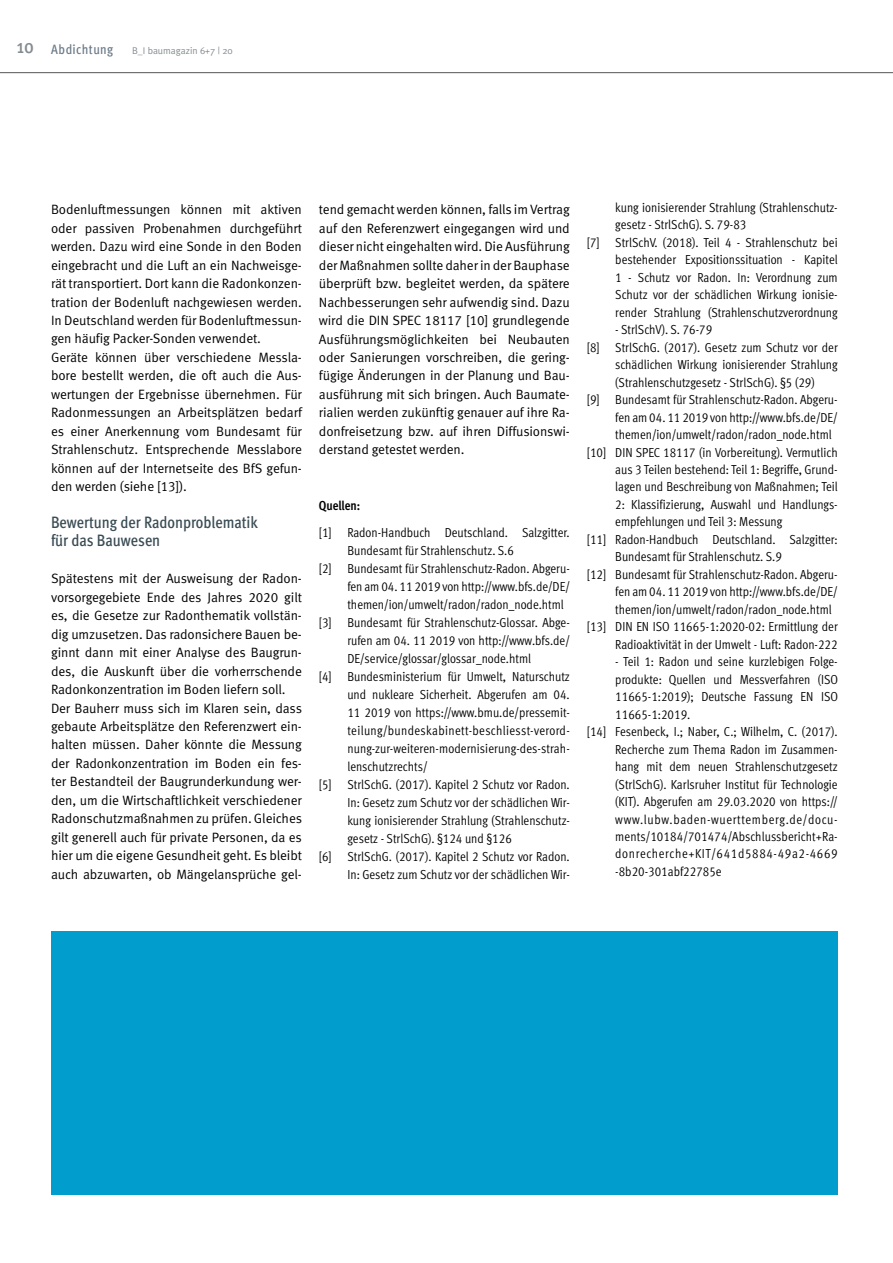
<style>
.page{position:relative;width:893px;height:1263px;background:#fff}
.page>*{position:absolute;margin:0;border:0;box-sizing:border-box;transform-origin:0 0}
.t1{font:500 condensed 16.5px/18.5px "Meta OT";letter-spacing:-.005em;color:#3a4c54}
.t2{font:13.5px/18.5px "Meta OT";letter-spacing:-.01em;color:#000}
.t3{font:500 condensed 13.5px "Meta OT";letter-spacing:.03em;color:#6c7b89}
.t4{font:13.05px "Meta OT Cond Norm";color:#000}
.t5{font:13.05px "Meta OT Cond Norm";letter-spacing:.05em;color:#000}
.t6{font:13.05px "Meta OT Cond Norm";letter-spacing:.025em;color:#000}
.t7{font:700 condensed 13.05px "Meta OT";letter-spacing:-.005em;color:#000}
.t8{font:9.75px "Meta Plus Normal";color:#848c91}
.s1{font-size:19.5px;color:#848c91}
</style>
<div class="page">
<hr style="left:0;top:72px;width:893px;height:1px;background:#565656">
<div style="left:51px;top:931px;width:787px;height:264px;background:#009dcd"></div>
<p class="t3" style="left:17px;top:41px;width:98px"><span class="s1">10</span> Abdichtung</p>
<p class="t8" style="left:132px;top:45px;width:102px">B_I baumagazin 6+7 | 20</p>
<p class="t2" style="left:51px;top:201px;width:253px">Bodenluftmessungen können mit aktiven oder passiven Probenahmen durchgeführt werden. Dazu wird eine Sonde in den Boden eingebracht und die Luft an ein Nachweisge&shy;rät transportiert. Dort kann die Radonkonzen&shy;tration der Bodenluft nachgewiesen werden.<br>In Deutschland werden für Bodenluftmessun&shy;gen häufig Packer-Sonden verwendet.<br>Geräte können über verschiedene Messla&shy;bore bestellt werden, die oft auch die Aus&shy;wertungen der Ergebnisse übernehmen. Für Radonmessungen an Arbeitsplätzen bedarf es einer Anerkennung vom Bundesamt für Strahlenschutz. Entsprechende Messlabore können auf der Internetseite des BfS gefun&shy;den werden (siehe [13]).</p>
<p class="t1" style="left:51px;top:512px;width:209px">Bewertung der Radonproblematik für das Bauwesen</p>
<p class="t2" style="left:51px;top:570px;width:253px">Spätestens mit der Ausweisung der Radon&shy;vorsorgegebiete Ende des Jahres 2020 gilt es, die Gesetze zur Radonthematik vollstän&shy;dig umzusetzen. Das radonsichere Bauen be&shy;ginnt dann mit einer Analyse des Baugrun&shy;des, die Auskunft über die vorherrschende Radonkonzentration im Boden liefern soll.<br>Der Bauherr muss sich im Klaren sein, dass gebaute Arbeitsplätze den Referenzwert ein&shy;halten müssen. Daher könnte die Messung der Radonkonzentration im Boden ein fes&shy;ter Bestandteil der Baugrunderkundung wer&shy;den, um die Wirtschaftlichkeit verschiedener Radonschutzmaßnahmen zu prüfen. Gleiches gilt generell auch für private Personen, da es hier um die eigene Gesundheit geht. Es bleibt auch abzuwarten, ob Mängelansprüche gel-</p>
<p class="t2" style="left:319px;top:201px;width:252px;text-align:justify">tend gemacht werden können, falls im Vertrag auf den Referenzwert eingegangen wird und dieser nicht eingehalten wird. Die Ausführung der Maßnahmen sollte daher in der Bauphase überprüft bzw. begleitet werden, da spätere Nachbesserungen sehr aufwendig sind. Dazu wird die DIN SPEC 18117 [10] grundlegende Ausführungsmöglichkeiten bei Neubauten oder Sanierungen vorschreiben, die gering&shy;fügige Änderungen in der Planung und Bau&shy;ausführung mit sich bringen. Auch Baumate&shy;rialien werden zukünftig genauer auf ihre Ra&shy;donfreisetzung bzw. auf ihren Diffusionswi&shy;derstand getestet werden.</p>
<p class="t7" style="left:319px;top:497px;width:43px">Quellen:</p>
<p class="t4" style="left:319px;top:524px;width:252px">[1] Radon-Handbuch Deutschland. Salzgitter.</p>
<p class="t4" style="left:347px;top:542px;width:168px">Bundesamt für Strahlenschutz. S.6</p>
<p class="t4" style="left:319px;top:560px;width:252px">[2] Bundesamt für Strahlenschutz-Radon. Abgeru-</p>
<p class="t4" style="left:347px;top:578px;width:224px">fen am 04. 11 2019 von http://www.bfs.de/DE/</p>
<p class="t4" style="left:347px;top:596px;width:218px">themen/ion/umwelt/radon/radon_node.html</p>
<p class="t4" style="left:319px;top:614px;width:252px">[3] Bundesamt für Strahlenschutz-Glossar. Abge-</p>
<p class="t4" style="left:347px;top:632px;width:224px">rufen am 04. 11 2019 von http://www.bfs.de/</p>
<p class="t4" style="left:347px;top:650px;width:185px">DE/service/glossar/glossar_node.html</p>
<p class="t4" style="left:319px;top:668px;width:253px">[4] Bundesministerium für Umwelt, Naturschutz</p>
<p class="t4" style="left:347px;top:686px;width:224px">und nukleare Sicherheit. Abgerufen am 04.</p>
<p class="t4" style="left:347px;top:704px;width:224px">11 2019 von https://www.bmu.de/pressemit-</p>
<p class="t6" style="left:347px;top:722px;width:224px">teilung/bundeskabinett-beschliesst-verord-</p>
<p class="t4" style="left:347px;top:740px;width:224px">nung-zur-weiteren-modernisierung-des-strah-</p>
<p class="t4" style="left:347px;top:758px;width:82px">lenschutzrechts/</p>
<p class="t4" style="left:319px;top:776px;width:252px">[5] StrlSchG. (2017). Kapitel 2 Schutz vor Radon.</p>
<p class="t4" style="left:347px;top:794px;width:224px">In: Gesetz zum Schutz vor der schädlichen Wir-</p>
<p class="t4" style="left:347px;top:812px;width:224px">kung ionisierender Strahlung (Strahlenschutz-</p>
<p class="t4" style="left:347px;top:830px;width:166px">gesetz - StrlSchG). §124 und §126</p>
<p class="t4" style="left:319px;top:848px;width:252px">[6] StrlSchG. (2017). Kapitel 2 Schutz vor Radon.</p>
<p class="t4" style="left:347px;top:866px;width:224px">In: Gesetz zum Schutz vor der schädlichen Wir-</p>
<p class="t4" style="left:615px;top:199px;width:224px">kung ionisierender Strahlung (Strahlenschutz-</p>
<p class="t4" style="left:615px;top:217px;width:133px">gesetz - StrlSchG). S. 79-83</p>
<p class="t4" style="left:587px;top:234px;width:252px">[7] StrlSchV. (2018). Teil 4 - Strahlenschutz bei</p>
<p class="t4" style="left:615px;top:252px;width:224px">bestehender Expositionssituation - Kapitel</p>
<p class="t4" style="left:615px;top:269px;width:224px">1 - Schutz vor Radon. In: Verordnung zum</p>
<p class="t4" style="left:615px;top:287px;width:224px">Schutz vor der schädlichen Wirkung ionisie-</p>
<p class="t4" style="left:615px;top:304px;width:224px">render Strahlung (Strahlenschutzverordnung</p>
<p class="t4" style="left:615px;top:321px;width:98px">- StrlSchV). S. 76-79</p>
<p class="t4" style="left:587px;top:339px;width:253px">[8] StrlSchG. (2017). Gesetz zum Schutz vor der</p>
<p class="t4" style="left:615px;top:356px;width:224px">schädlichen Wirkung ionisierender Strahlung</p>
<p class="t4" style="left:615px;top:374px;width:201px">(Strahlenschutzgesetz - StrlSchG). §5 (29)</p>
<p class="t4" style="left:587px;top:391px;width:252px">[9] Bundesamt für Strahlenschutz-Radon. Abgeru-</p>
<p class="t4" style="left:615px;top:409px;width:224px">fen am 04. 11 2019 von http://www.bfs.de/DE/</p>
<p class="t4" style="left:615px;top:426px;width:218px">themen/ion/umwelt/radon/radon_node.html</p>
<p class="t4" style="left:587px;top:444px;width:252px">[10] DIN SPEC 18117 (in Vorbereitung). Vermutlich</p>
<p class="t4" style="left:615px;top:461px;width:224px">aus 3 Teilen bestehend: Teil 1: Begriffe, Grund-</p>
<p class="t4" style="left:615px;top:479px;width:224px">lagen und Beschreibung von Maßnahmen; Teil</p>
<p class="t4" style="left:615px;top:496px;width:224px">2: Klassifizierung, Auswahl und Handlungs-</p>
<p class="t4" style="left:615px;top:514px;width:169px">empfehlungen und Teil 3: Messung</p>
<p class="t4" style="left:587px;top:531px;width:252px">[11] Radon-Handbuch Deutschland. Salzgitter:</p>
<p class="t4" style="left:615px;top:549px;width:168px">Bundesamt für Strahlenschutz. S.9</p>
<p class="t4" style="left:587px;top:566px;width:252px">[12] Bundesamt für Strahlenschutz-Radon. Abgeru-</p>
<p class="t4" style="left:615px;top:584px;width:224px">fen am 04. 11 2019 von http://www.bfs.de/DE/</p>
<p class="t4" style="left:615px;top:601px;width:218px">themen/ion/umwelt/radon/radon_node.html</p>
<p class="t4" style="left:587px;top:619px;width:253px">[13] DIN EN ISO 11665-1:2020-02: Ermittlung der</p>
<p class="t4" style="left:615px;top:636px;width:224px">Radioaktivität in der Umwelt - Luft: Radon-222</p>
<p class="t4" style="left:615px;top:653px;width:224px">- Teil 1: Radon und seine kurzlebigen Folge-</p>
<p class="t4" style="left:615px;top:671px;width:224px">produkte: Quellen und Messverfahren (ISO</p>
<p class="t4" style="left:615px;top:688px;width:224px">11665-1:2019); Deutsche Fassung EN ISO</p>
<p class="t4" style="left:615px;top:706px;width:77px">11665-1:2019.</p>
<p class="t4" style="left:587px;top:723px;width:252px">[14] Fesenbeck, I.; Naber, C.; Wilhelm, C. (2017).</p>
<p class="t4" style="left:615px;top:741px;width:224px">Recherche zum Thema Radon im Zusammen-</p>
<p class="t4" style="left:615px;top:758px;width:224px">hang mit dem neuen Strahlenschutzgesetz</p>
<p class="t4" style="left:615px;top:776px;width:224px">(StrlSchG). Karlsruher Institut für Technologie</p>
<p class="t4" style="left:615px;top:793px;width:224px">(KIT). Abgerufen am 29.03.2020 von https://</p>
<p class="t5" style="left:615px;top:811px;width:224px">www.lubw.baden-wuerttemberg.de/docu-</p>
<p class="t4" style="left:615px;top:828px;width:224px">ments/10184/701474/Abschlussbericht+Ra-</p>
<p class="t5" style="left:615px;top:846px;width:224px">donrecherche+KIT/641d5884-49a2-4669</p>
<p class="t4" style="left:615px;top:863px;width:108px">-8b20-301abf22785e</p>
</div>
